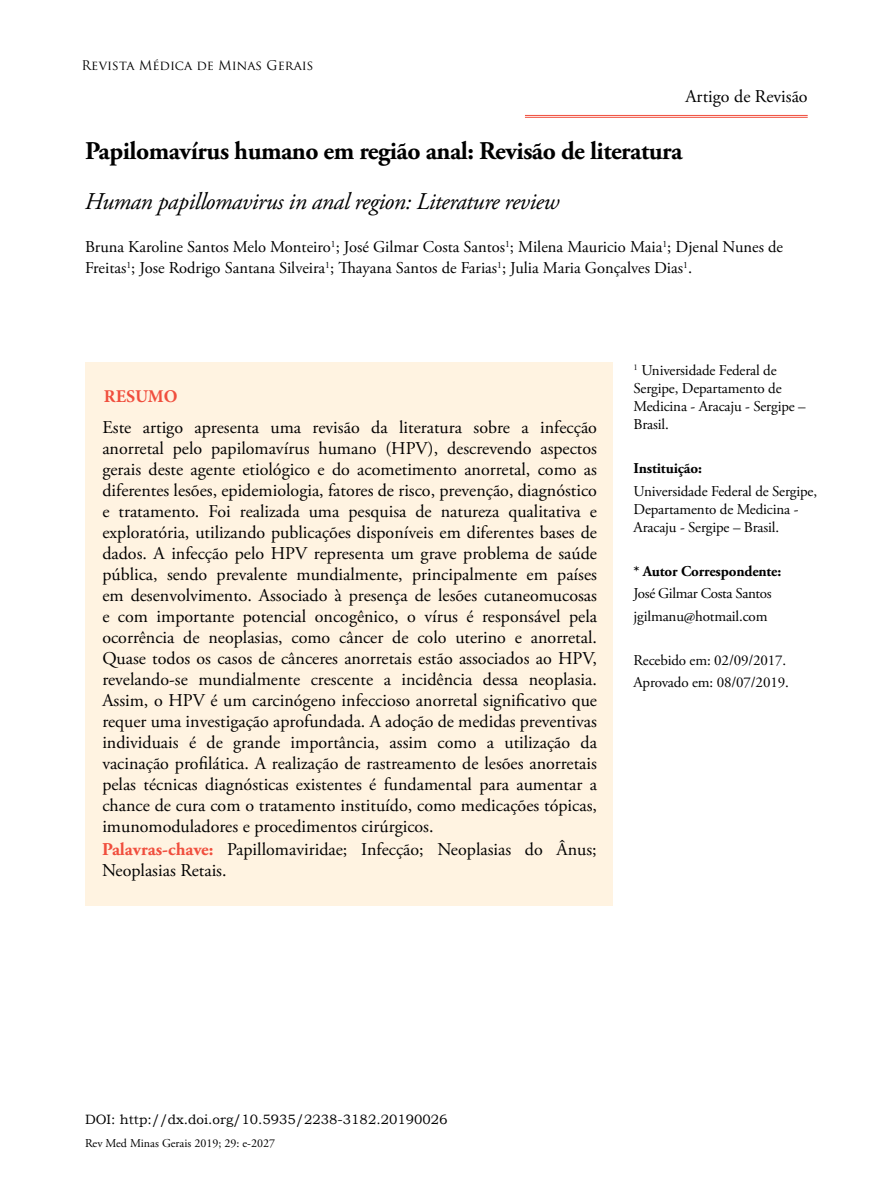
<style>
.page{position:relative;width:893px;height:1191px;background:#fff}
.page>*{position:absolute;margin:0;border:0;box-sizing:border-box;transform-origin:0 0}
.t1{font:700 25.5px "Adobe Garamond Pro";letter-spacing:-.02em;color:#000}
.t2{font:italic 24px "Adobe Garamond Pro";letter-spacing:-.02em;color:#000}
.t3{font:18px/21px "Adobe Garamond Pro";color:#000;text-align:justify}
.t4{font:18px/21px "Adobe Garamond Pro";color:#000101}
.t5{font:700 18px "Minion Pro";letter-spacing:-.005em;color:#f04e3d}
.t6{font:16.5px/21px "Adobe Garamond Pro";color:#000101}
.t7{font:15px/18px "Adobe Garamond Pro";letter-spacing:-.01em;color:#000101}
.t8{font:700 15px "Adobe Garamond Pro";letter-spacing:-.01em;color:#000101}
.t9{font:13.5px "Bookman Old Style";color:#000}
.t10{font:13.05px "Trajan Pro";color:#000}
.t11{font:12px "Adobe Garamond Pro";color:#000}
.s1{font-weight:700;color:#f04e3d}
</style>
<div class="page">
<hr style="left:85px;top:76px;width:723px;height:1px;background:#000">
<hr style="left:525px;top:115px;width:283px;height:1px;background:#f04e3d">
<hr style="left:525px;top:117px;width:283px;height:1px;background:#f04e3d">
<div style="left:85px;top:363px;width:527px;height:543px;background:#fff3e1"></div>
<div style="left:75px;top:52px;width:732px;height:33px;background:#fff"></div>
<p class="t10" style="left:82px;top:57px;width:234px">Revista Médica de Minas Gerais</p>
<p class="t11" style="left:85px;top:58px;width:179px">Papilomavírus humano em região anal</p>
<p class="t3" style="left:685px;top:87px;width:124px">Artigo de Revisão</p>
<h1 class="t1" style="left:85px;top:136px;width:599px">Papilomavírus humano em região anal: Revisão de literatura</h1>
<h2 class="t2" style="left:85px;top:187px;width:476px">Human papillomavirus in anal region: Literature review</h2>
<p class="t6" style="left:85px;top:237px;width:700px">Bruna Karoline Santos Melo Monteiro<sup>1</sup>; José Gilmar Costa Santos<sup>1</sup>; Milena Mauricio Maia<sup>1</sup>; Djenal Nunes de<br>Freitas<sup>1</sup>; Jose Rodrigo Santana Silveira<sup>1</sup>; Thayana Santos de Farias<sup>1</sup>; Julia Maria Gonçalves Dias<sup>1</sup>.</p>
<p class="t5" style="left:104px;top:383px;width:75px">RESUMO</p>
<p class="t3" style="left:102px;top:417px;width:496px">Este artigo apresenta uma revisão da literatura sobre a infecção anorretal pelo papilomavírus humano (HPV), descrevendo aspectos gerais deste agente etiológico e do acometimento anorretal, como as diferentes lesões, epidemiologia, fatores de risco, prevenção, diagnóstico e tratamento. Foi realizada uma pesquisa de natureza qualitativa e exploratória, utilizando publicações disponíveis em diferentes bases de dados. A infecção pelo HPV representa um grave problema de saúde pública, sendo prevalente mundialmente, principalmente em países em desenvolvimento. Associado à presença de lesões cutaneomucosas e com importante potencial oncogênico, o vírus é responsável pela ocorrência de neoplasias, como câncer de colo uterino e anorretal.<br>Quase todos os casos de cânceres anorretais estão associados ao HPV, revelando-se mundialmente crescente a incidência dessa neoplasia.<br>Assim, o HPV é um carcinógeno infeccioso anorretal significativo que requer uma investigação aprofundada. A adoção de medidas preventivas individuais é de grande importância, assim como a utilização da vacinação profilática. A realização de rastreamento de lesões anorretais pelas técnicas diagnósticas existentes é fundamental para aumentar a chance de cura com o tratamento instituído, como medicações tópicas, imunomoduladores e procedimentos cirúrgicos.</p>
<p class="t4" style="left:102px;top:839px;width:496px"><span class="s1">Palavras-chave:</span> Papillomaviridae; Infecção; Neoplasias do Ânus;<br>Neoplasias Retais.</p>
<p class="t7" style="left:634px;top:361px;width:174px"><sup>1</sup> Universidade Federal de<br>Sergipe, Departamento de<br>Medicina - Aracaju - Sergipe –<br>Brasil.</p>
<p class="t8" style="left:634px;top:460px;width:70px">Instituição:</p>
<p class="t7" style="left:634px;top:482px;width:185px">Universidade Federal de Sergipe,<br>Departamento de Medicina -<br>Aracaju - Sergipe – Brasil.</p>
<p class="t8" style="left:634px;top:562px;width:149px">* Autor Correspondente:</p>
<p class="t7" style="left:634px;top:583px;width:139px;line-height:22.2px">José Gilmar Costa Santos jgilmanu@hotmail.com</p>
<p class="t7" style="left:634px;top:650px;width:157px;line-height:22.2px">Recebido em: 02/09/2017.<br>Aprovado em: 08/07/2019.</p>
<p class="t9" style="left:85px;top:1110px;width:364px">DOI: http://dx.doi.org/10.5935/2238-3182.20190026</p>
<p class="t11" style="left:85px;top:1135px;width:191px">Rev Med Minas Gerais 2019; 29: e-2027</p>
</div>
